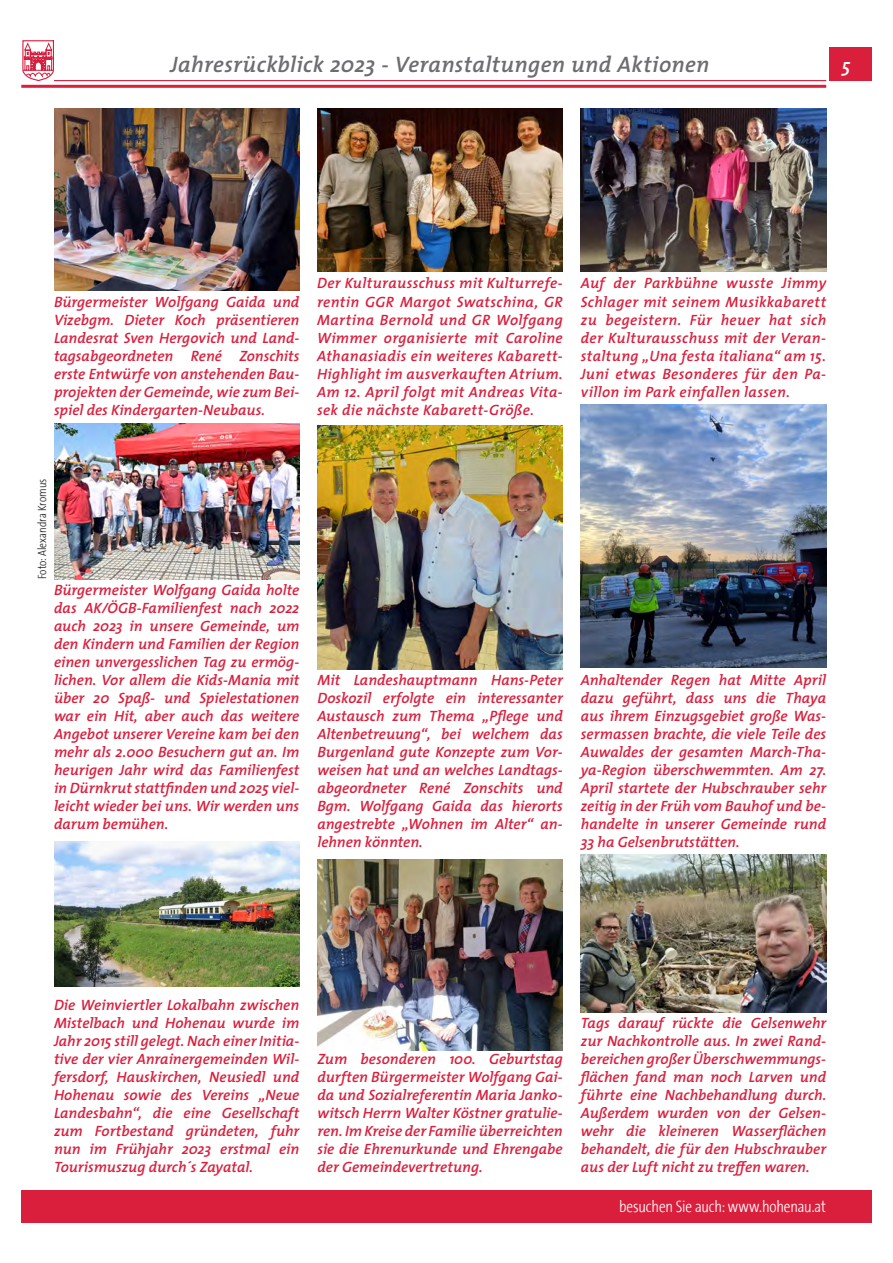
<style>
.page{position:relative;width:893px;height:1263px;background:#fff}
.page>*{position:absolute;margin:0;border:0;box-sizing:border-box;transform-origin:0 0}
.t1{font:italic 600 22.5px "The Mix 6";letter-spacing:.015em;color:#6c6d70}
.t2{font:italic 600 19.5px "The Mix 6";color:#fff}
.t3{font:300 16.5px "The Sans Cd C3";letter-spacing:-.005em;color:#fff}
.t4{font:italic 600 15px/18px "The Mix 6";color:#da1f3d;text-align:justify}
.t5{font:300 12px "The Sans Cd C3";letter-spacing:.005em;color:#231f20}
</style>
<div class="page">
<div style="left:21px;top:1190px;width:851px;height:33px;background:#da1f3d"></div>
<hr style="left:21px;top:80px;width:805px;height:1px;background:#da1f3d">
<hr style="left:21px;top:85px;width:805px;height:3px;background:#da1f3d">
<div style="left:21px;top:38px;width:33px;height:46px;background:#fff"></div>
<svg style="left:22px;top:40px;width:32px;height:41px"></svg>
<div style="left:829px;top:47px;width:43px;height:34px;background:#da1f3d"></div>
<img style="left:317px;top:108px;width:246px;height:164px">
<img style="left:581px;top:108px;width:245px;height:163px">
<img style="left:54px;top:108px;width:245px;height:182px">
<img style="left:317px;top:859px;width:246px;height:191px">
<img style="left:317px;top:425px;width:246px;height:244px">
<img style="left:581px;top:405px;width:245px;height:263px">
<img style="left:581px;top:855px;width:245px;height:158px">
<img style="left:54px;top:423px;width:245px;height:156px">
<img style="left:54px;top:841px;width:245px;height:145px">
<p class="t1" style="left:171px;top:46px;width:540px">Jahresrückblick 2023 - Veranstaltungen und Aktionen</p>
<p class="t2" style="left:842px;top:49px;width:10px">5</p>
<p class="t4" style="left:54px;top:292px;width:247px">Bürgermeister Wolfgang Gaida und Vizebgm. Dieter Koch präsentieren Landesrat Sven Hergovich und Land&shy;tagsabgeordneten René Zonschits erste Entwürfe von anstehenden Bau&shy;projekten der Gemeinde, wie zum Bei&shy;spiel des Kindergarten-Neubaus.</p>
<p class="t4" style="left:317px;top:274px;width:247px">Der Kulturausschuss mit Kulturrefe&shy;rentin GGR Margot Swatschina, GR Martina Bernold und GR Wolfgang Wimmer organisierte mit Caroline Athanasiadis ein weiteres Kabarett-Highlight im ausverkauften Atrium.<br>Am 12. April folgt mit Andreas Vita&shy;sek die nächste Kabarett-Größe.</p>
<p class="t4" style="left:581px;top:274px;width:247px">Auf der Parkbühne wusste Jimmy Schlager mit seinem Musikkabarett zu begeistern. Für heuer hat sich der Kulturausschuss mit der Veran&shy;staltung „Una festa italiana“ am 15.<br>Juni etwas Besonderes für den Pa&shy;villon im Park einfallen lassen.</p>
<p class="t5" style="left:37px;top:579px;width:102px;rotate:-90deg">Foto: Alexandra Kromus</p>
<p class="t4" style="left:54px;top:580px;width:247px">Bürgermeister Wolfgang Gaida holte das AK/ÖGB-Familienfest nach 2022 auch 2023 in unsere Gemeinde, um den Kindern und Familien der Region einen unvergesslichen Tag zu ermög&shy;lichen. Vor allem die Kids-Mania mit über 20 Spaß- und Spielestationen war ein Hit, aber auch das weitere Angebot unserer Vereine kam bei den mehr als 2.000 Besuchern gut an. Im heurigen Jahr wird das Familienfest in Dürnkrut stattfinden und 2025 viel&shy;leicht wieder bei uns. Wir werden uns darum bemühen.</p>
<p class="t4" style="left:317px;top:671px;width:247px">Mit Landeshauptmann Hans-Peter Doskozil erfolgte ein interessanter Austausch zum Thema „Pflege und Altenbetreuung“, bei welchem das Burgenland gute Konzepte zum Vor&shy;weisen hat und an welches Landtags&shy;abgeordneter René Zonschits und Bgm. Wolfgang Gaida das hierorts angestrebte „Wohnen im Alter“ an&shy;lehnen könnten.</p>
<p class="t4" style="left:581px;top:671px;width:247px">Anhaltender Regen hat Mitte April dazu geführt, dass uns die Thaya aus ihrem Einzugsgebiet große Was&shy;sermassen brachte, die viele Teile des Auwaldes der gesamten March-Tha&shy;ya-Region überschwemmten. Am 27.<br>April startete der Hubschrauber sehr zeitig in der Früh vom Bauhof und be&shy;handelte in unserer Gemeinde rund 33 ha Gelsenbrutstätten.</p>
<p class="t4" style="left:54px;top:995px;width:247px">Die Weinviertler Lokalbahn zwischen Mistelbach und Hohenau wurde im Jahr 2015 still gelegt. Nach einer Initia&shy;tive der vier Anrainergemeinden Wil&shy;fersdorf, Hauskirchen, Neusiedl und Hohenau sowie des Vereins „Neue Landesbahn“, die eine Gesellschaft zum Fortbestand gründeten, fuhr nun im Frühjahr 2023 erstmal ein Tourismuszug durch´s Zayatal.</p>
<p class="t4" style="left:317px;top:1049px;width:247px">Zum besonderen 100. Geburtstag durften Bürgermeister Wolfgang Gai&shy;da und Sozialreferentin Maria Janko&shy;witsch Herrn Walter Köstner gratulie&shy;ren. Im Kreise der Familie überreichten sie die Ehrenurkunde und Ehrengabe der Gemeindevertretung.</p>
<p class="t4" style="left:581px;top:1013px;width:247px">Tags darauf rückte die Gelsenwehr zur Nachkontrolle aus. In zwei Rand&shy;bereichen großer Überschwemmungs&shy;flächen fand man noch Larven und führte eine Nachbehandlung durch.<br>Außerdem wurden von der Gelsen&shy;wehr die kleineren Wasserflächen behandelt, die für den Hubschrauber aus der Luft nicht zu treffen waren.</p>
<p class="t3" style="left:619px;top:1199px;width:209px">besuchen Sie auch: www.hohenau.at</p>
</div>
